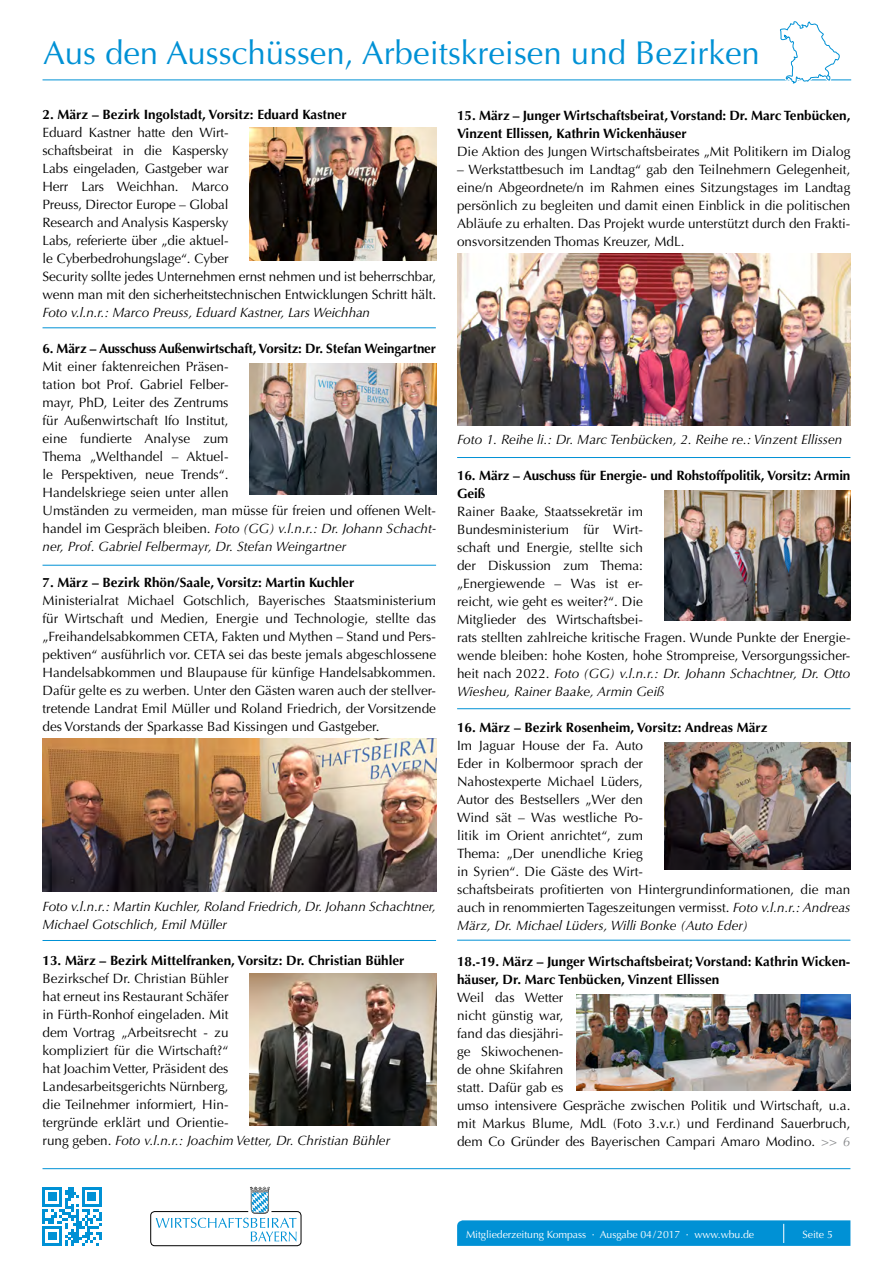
<style>
.page{position:relative;width:893px;height:1263px;background:#fff}
.page>*{position:absolute;margin:0;border:0;box-sizing:border-box;transform-origin:0 0}
.t1{font:33px "Optima";color:#0091d5}
.t2{font:13.5px/18px "Optima";color:#000}
.t3{font:700 13.5px/18px "Optima";color:#000}
.t4{font:italic 13.5px/18px "Optima";color:#000}
.t5{font:10.5px "Optima";letter-spacing:-.01em;color:#fff}
.s1{font-style:italic}
.s2{font-style:italic;color:#87888a}
</style>
<div class="page">
<div style="left:151px;top:1211px;width:150px;height:35px;border:1px solid #000;border-radius:4px"></div>
<svg style="left:156px;top:1187px;width:141px;height:54px"></svg>
<hr style="left:43px;top:1168px;width:807px;height:1px;background:#0091d5">
<svg style="left:457px;top:1220px;width:393px;height:26px;background:#0593d5"></svg>
<svg style="left:43px;top:1187px;width:59px;height:59px"></svg>
<hr style="left:43px;top:80px;width:808px;height:1px;background:#0091d5">
<svg style="left:777px;top:21px;width:65px;height:63px"></svg>
<hr style="left:457px;top:940px;width:393px;height:1px;background:#0091d5">
<hr style="left:43px;top:565px;width:393px;height:1px;background:#0091d5">
<hr style="left:457px;top:708px;width:393px;height:1px;background:#0091d5">
<img style="left:250px;top:128px;width:186px;height:133px">
<img style="left:250px;top:364px;width:186px;height:131px">
<img style="left:43px;top:739px;width:393px;height:153px">
<img style="left:250px;top:974px;width:186px;height:151px">
<img style="left:457px;top:253px;width:394px;height:173px">
<img style="left:664px;top:490px;width:186px;height:131px">
<img style="left:664px;top:742px;width:186px;height:128px">
<hr style="left:43px;top:940px;width:393px;height:1px;background:#0091d5">
<img style="left:576px;top:994px;width:274px;height:96px">
<hr style="left:457px;top:457px;width:393px;height:1px;background:#0091d5">
<hr style="left:43px;top:327px;width:393px;height:1px;background:#0091d5">
<h1 class="t1" style="left:43px;top:34px;width:718px">Aus den Ausschüssen, Arbeitskreisen und Bezirken</h1>
<p class="t3" style="left:43px;top:105px;width:306px">2. März – Bezirk Ingolstadt, Vorsitz: Eduard Kastner</p>
<p class="t2" style="left:43px;top:123px;width:395px">Eduard Kastner hatte den Wirt-<br>schaftsbeirat in die Kaspersky<br>Labs eingeladen, Gastgeber war<br>Herr Lars Weichhan. Marco<br>Preuss, Director Europe – Global<br>Research and Analysis Kaspersky<br>Labs, referierte über „die aktuel-<br>le Cyberbedrohungslage“. Cyber<br>Security sollte jedes Unternehmen ernst nehmen und ist beherrschbar, wenn man mit den sicherheitstechnischen Entwicklungen Schritt hält.</p>
<p class="t4" style="left:43px;top:303px;width:329px">Foto v.l.n.r.: Marco Preuss, Eduard Kastner, Lars Weichhan</p>
<p class="t3" style="left:43px;top:339px;width:395px">6. März – Ausschuss Außenwirtschaft, Vorsitz: Dr. Stefan Weingartner</p>
<p class="t2" style="left:43px;top:357px;width:395px">Mit einer faktenreichen Präsen-<br>tation bot Prof. Gabriel Felber-<br>mayr, PhD, Leiter des Zentrums<br>für Außenwirtschaft Ifo Institut,<br>eine fundierte Analyse zum<br>Thema „Welthandel – Aktuel-<br>le Perspektiven, neue Trends“.<br>Handelskriege seien unter allen<br>Umständen zu vermeiden, man müsse für freien und offenen Welt&shy;handel im Gespräch bleiben. <span class="s1">Foto (GG) v.l.n.r.: Dr. Johann Schacht&shy;ner, Prof. Gabriel Felbermayr, Dr. Stefan Weingartner</span></p>
<p class="t3" style="left:43px;top:573px;width:313px">7. März – Bezirk Rhön/Saale, Vorsitz: Martin Kuchler</p>
<p class="t2" style="left:43px;top:591px;width:395px;text-align:justify">Ministerialrat Michael Gotschlich, Bayerisches Staatsministerium für Wirtschaft und Medien, Energie und Technologie, stellte das „Freihandelsabkommen CETA, Fakten und Mythen – Stand und Pers&shy;pektiven“ ausführlich vor. CETA sei das beste jemals abgeschlossene Handelsabkommen und Blaupause für künfige Handelsabkommen.<br>Dafür gelte es zu werben. Unter den Gästen waren auch der stellver&shy;tretende Landrat Emil Müller und Roland Friedrich, der Vorsitzende des Vorstands der Sparkasse Bad Kissingen und Gastgeber.</p>
<p class="t3" style="left:457px;top:106px;width:395px">15. März – Junger Wirtschaftsbeirat, Vorstand: Dr. Marc Tenbücken,<br>Vinzent Ellissen, Kathrin Wickenhäuser</p>
<p class="t2" style="left:457px;top:142px;width:395px">Die Aktion des Jungen Wirtschaftsbeirates „Mit Politikern im Dialog</p>
<p class="t2" style="left:457px;top:160px;width:395px;text-align:justify">– Werkstattbesuch im Landtag“ gab den Teilnehmern Gelegenheit, eine/n Abgeordnete/n im Rahmen eines Sitzungstages im Landtag persönlich zu begleiten und damit einen Einblick in die politischen Abläufe zu erhalten. Das Projekt wurde unterstützt durch den Frakti&shy;onsvorsitzenden Thomas Kreuzer, MdL.</p>
<p class="t4" style="left:457px;top:430px;width:387px">Foto 1. Reihe li.: Dr. Marc Tenbücken, 2. Reihe re.: Vinzent Ellissen</p>
<p class="t3" style="left:457px;top:466px;width:395px">16. März – Auschuss für Energie- und Rohstoffpolitik, Vorsitz: Armin<br>Geiß</p>
<p class="t2" style="left:457px;top:502px;width:395px">Rainer Baake, Staatssekretär im<br>Bundesministerium für Wirt-<br>schaft und Energie, stellte sich<br>der Diskussion zum Thema:<br>„Energiewende – Was ist er-<br>reicht, wie geht es weiter?“. Die<br>Mitglieder des Wirtschaftsbei-<br>rats stellten zahlreiche kritische Fragen. Wunde Punkte der Energie&shy;wende bleiben: hohe Kosten, hohe Strompreise, Versorgungssicher&shy;heit nach 2022. <span class="s1">Foto (GG) v.l.n.r.: Dr. Johann Schachtner, Dr. Otto Wiesheu, Rainer Baake, Armin Geiß</span></p>
<p class="t3" style="left:457px;top:718px;width:312px">16. März – Bezirk Rosenheim, Vorsitz: Andreas März</p>
<p class="t2" style="left:457px;top:736px;width:395px">Im Jaguar House der Fa. Auto<br>Eder in Kolbermoor sprach der<br>Nahostexperte Michael Lüders,<br>Autor des Bestsellers „Wer den<br>Wind sät – Was westliche Po-<br>litik im Orient anrichtet“, zum<br>Thema: „Der unendliche Krieg<br>in Syrien“. Die Gäste des Wirt-<br>schaftsbeirats profitierten von Hintergrundinformationen, die man auch in renommierten Tageszeitungen vermisst. <span class="s1">Foto v.l.n.r.: Andreas März, Dr. Michael Lüders, Willi Bonke (Auto Eder)</span></p>
<p class="t3" style="left:457px;top:952px;width:395px">18.-19. März – Junger Wirtschaftsbeirat; Vorstand: Kathrin Wicken&shy;häuser, Dr. Marc Tenbücken, Vinzent Ellissen</p>
<p class="t2" style="left:457px;top:988px;width:395px">Weil das Wetter<br>nicht günstig war,<br>fand das diesjähri-<br>ge Skiwochenen-<br>de ohne Skifahren<br>statt. Dafür gab es<br>umso intensivere Gespräche zwischen Politik und Wirtschaft, u.a. mit Markus Blume, MdL (Foto 3.v.r.) und Ferdinand Sauerbruch, dem Co Gründer des Bayerischen Campari Amaro Modino. <span class="s2">&gt;&gt; 6</span></p>
<p class="t4" style="left:43px;top:897px;width:395px">Foto v.l.n.r.: Martin Kuchler, Roland Friedrich, Dr. Johann Schachtner,<br>Michael Gotschlich, Emil Müller</p>
<p class="t3" style="left:43px;top:951px;width:363px">13. März – Bezirk Mittelfranken, Vorsitz: Dr. Christian Bühler</p>
<p class="t2" style="left:43px;top:969px;width:349px">Bezirkschef Dr. Christian Bühler<br>hat erneut ins Restaurant Schäfer<br>in Fürth-Ronhof eingeladen. Mit<br>dem Vortrag „Arbeitsrecht - zu<br>kompliziert für die Wirtschaft?“<br>hat Joachim Vetter, Präsident des<br>Landesarbeitsgerichts Nürnberg,<br>die Teilnehmer informiert, Hin-<br>tergründe erklärt und Orientie-<br>rung geben. <span class="s1">Foto v.l.n.r.: Joachim Vetter, Dr. Christian Bühler</span></p>
<p class="t5" style="left:466px;top:1228px;width:290px">Mitgliederzeitung Kompass · Ausgabe 04/2017 · www.wbu.de</p>
<p class="t5" style="left:802px;top:1228px;width:32px">Seite 5</p>
</div>
